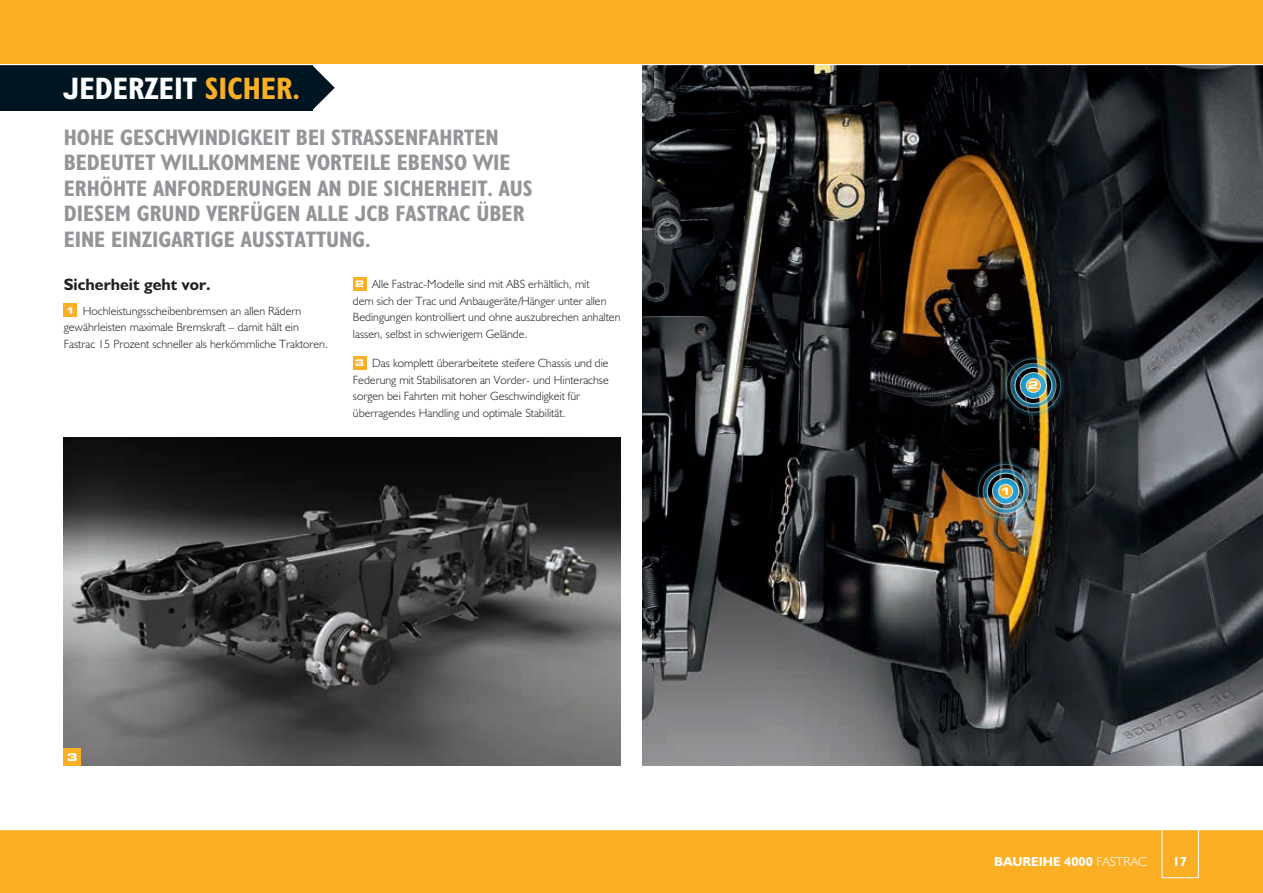
<style>
.page{position:relative;width:1263px;height:893px;background:#fff}
.page>*{position:absolute;margin:0;border:0;box-sizing:border-box;transform-origin:0 0}
.t1{font:31.2px "JCB Bold Condensed";color:#fff}
.t2{font:22.5px/25.5px "JCB Bold Condensed";color:#939598}
.t3{font:16.5px "JCB Bold";color:#231f20}
.t4{font:13.2px "JCB Bold";color:#fff}
.t5{font:12px/16.5px "JCB Light";color:#231f20}
.t6{font:700 expanded 10.5px "Square 721 BT";color:#fff}
.s1{color:#fbaf25}
.s2{font-family:"Square 721 BT";font-weight:700;font-stretch:expanded;font-size:9.15px;color:#fff}
.s3{font-family:"JCB Light"}
</style>
<div class="page">
<svg style="left:312px;top:65px;width:23px;height:45px"></svg>
<div style="left:0;top:54px;width:312px;height:57px;background:#001522"></div>
<img style="left:642px;top:65px;width:621px;height:700px">
<div style="left:0;top:829px;width:1263px;height:64px;background:#fbaf25"></div>
<hr style="left:0;top:829px;width:1263px;height:1px;background:#fff">
<hr style="left:0;top:64px;width:1263px;height:1px;background:#fff">
<div style="left:0;top:0;width:1263px;height:64px;background:#fbaf25"></div>
<img style="left:64px;top:438px;width:557px;height:327px">
<div style="left:64px;top:748px;width:17px;height:17px;background:#fbaf25"></div>
<div style="left:1162px;top:829px;width:37px;height:49px;border:1px solid #fff"></div>
<div style="left:64px;top:304px;width:13px;height:13px;background:#fbaf25"></div>
<div style="left:353px;top:277px;width:13px;height:13px;background:#fbaf25"></div>
<div style="left:353px;top:356px;width:13px;height:13px;background:#fbaf25"></div>
<img style="left:973px;top:460px;width:65px;height:63px">
<img style="left:1001px;top:354px;width:64px;height:63px">
<h1 class="t1" style="left:63px;top:69px;width:238px">JEDERZEIT <span class="s1">SICHER.</span></h1>
<h2 class="t2" style="left:64px;top:124px;width:471px">HOHE GESCHWINDIGKEIT BEI STRASSENFAHRTEN BEDEUTET WILLKOMMENE VORTEILE EBENSO WIE ERHÖHTE ANFORDERUNGEN AN DIE SICHERHEIT. AUS DIESEM GRUND VERFÜGEN ALLE JCB FASTRAC ÜBER EINE EINZIGARTIGE AUSSTATTUNG.</h2>
<h3 class="t3" style="left:64px;top:274px;width:148px">Sicherheit geht vor.</h3>
<p class="t5" style="left:64px;top:302px;width:266px"><span class="s2">1</span> Hochleistungsscheibenbremsen an allen Rädern gewährleisten maximale Bremskraft – damit hält ein<br>Fastrac 15 Prozent schneller als herkömmliche Traktoren.</p>
<p class="t5" style="left:353px;top:276px;width:269px"><span class="s2">2</span> Alle Fastrac-Modelle sind mit ABS erhältlich, mit<br>dem sich der Trac und Anbaugeräte/Hänger unter allen Bedingungen kontrolliert und ohne auszubrechen anhalten lassen, selbst in schwierigem Gelände.</p>
<p class="t5" style="left:353px;top:355px;width:257px"><span class="s2">3</span> Das komplett überarbeitete steifere Chassis und die Federung mit Stabilisatoren an Vorder- und Hinterachse sorgen bei Fahrten mit hoher Geschwindigkeit für überragendes Handling und optimale Stabilität.</p>
<p class="t6" style="left:67px;top:751px;width:12px">3</p>
<p class="t6" style="left:1028px;top:379px;width:12px">2</p>
<p class="t6" style="left:1000px;top:485px;width:12px">1</p>
<p class="t4" style="left:994px;top:853px;width:154px">BAUREIHE 4000 <span class="s3">FASTRAC</span></p>
<p class="t4" style="left:1173px;top:853px;width:16px">17</p>
</div>
